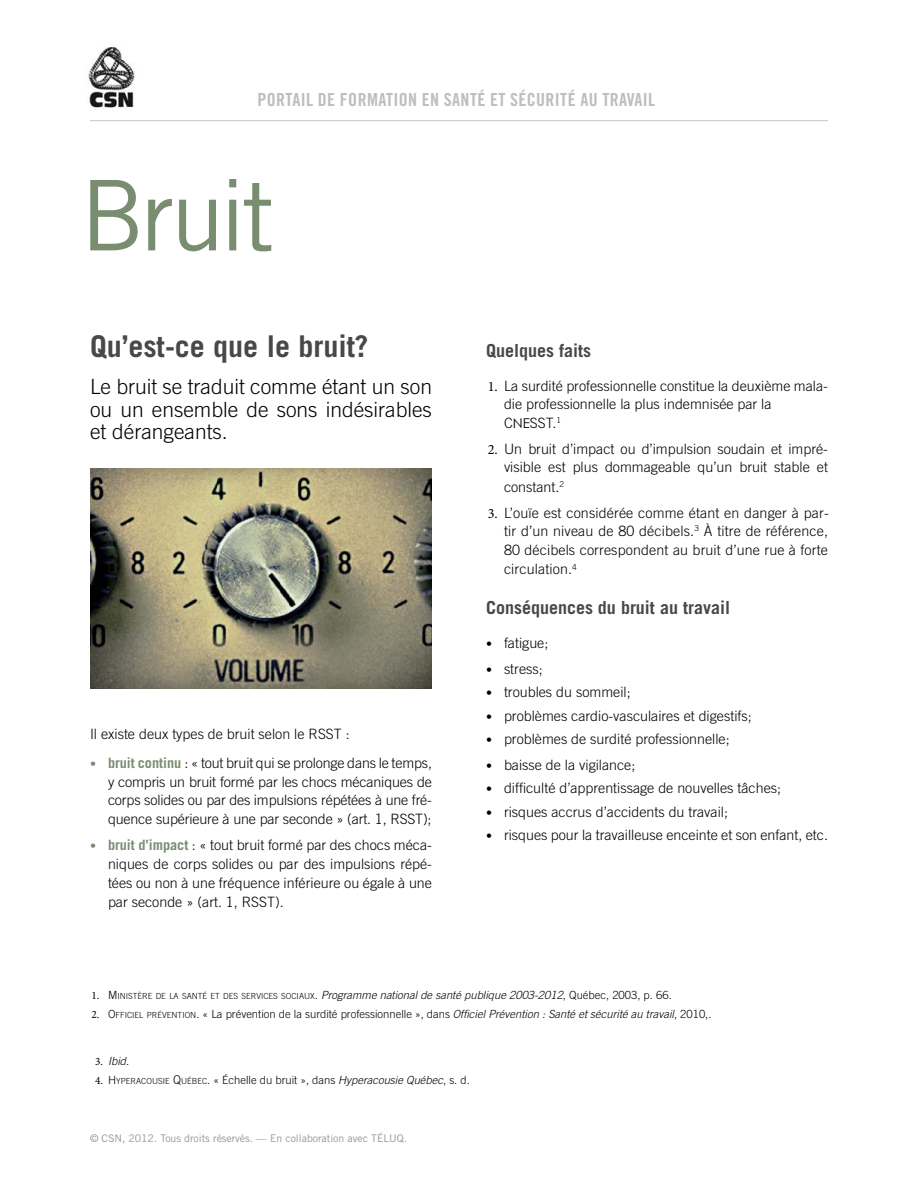
<style>
.page{position:relative;width:918px;height:1188px;background:#fff}
.page>*{position:absolute;margin:0;border:0;box-sizing:border-box;transform-origin:0 0}
.T1{font:97.5px "Trade Gothic LT Std";letter-spacing:-.04em;color:#798d71}
.T2{font:700 30px "Trade Gothic LT Std";color:#48484a}
.P_-_Intro{font:300 21px/22.5px "Trade Gothic LT Std";color:#000;text-align:justify}
.t1{font:18px "Trade Gothic LT Std Bd Cn 20";letter-spacing:.02em;color:#bcbec0}
.T3{font:700 18px "Trade Gothic LT Std";color:#48484a}
.P{font:300 14.25px/18.8px "Trade Gothic LT Std";color:#000;text-align:justify}
.Note_bas_page{font:300 11.25px "Trade Gothic LT Std";color:#000}
.Note_bas_page-2{font:italic 300 11.25px "Trade Gothic LT Std";color:#000}
.t2{font:10.5px "Trade Gothic LT Std";color:#939598}
.s1{font-size:12px;color:#798d71}
.s2{font-weight:700;color:#798d71}
.s3{font-family:"Minion Pro";font-weight:400}
.s4{font-family:"Century Gothic";font-weight:400;font-size:13.5px}
.s5{font-size:12px}
.s6{font-family:"Minion Pro";font-weight:400;font-style:normal}
.s7{font-style:normal}
.s8{font-style:normal;font-size:8.4px}
.s9{font-style:normal;font-size:12px}
.s10{font-size:8.4px}
.s11{font-style:italic}
</style>
<div class="page">
<img style="left:88px;top:46px;width:47px;height:64px">
<hr style="left:90px;top:120px;width:738px;height:1px;background:#c7c8ca">
<img style="left:90px;top:468px;width:342px;height:220px">
<p class="t1" style="left:257px;top:88px;width:399px">PORTAIL DE FORMATION EN SANTÉ ET SÉCURITÉ AU TRAVAIL</p>
<p class="T1" style="left:80px;top:157px;width:196px">Bruit</p>
<p class="T2" style="left:90px;top:328px;width:280px">Qu’est-ce que le bruit?</p>
<p class="P_-_Intro" style="left:90px;top:375px;width:344px">Le bruit se traduit comme étant un son ou un ensemble de sons indésirables et dérangeants.</p>
<p class="P" style="left:90px;top:724px;width:261px">Il existe deux types de bruit selon le RSST :</p>
<p class="P" style="left:108px;top:753px;width:326px;text-indent:-18px"><span class="s1">•</span> <span class="s2">bruit continu</span> : « tout bruit qui se prolonge dans le temps, y compris un bruit formé par les chocs mécaniques de corps solides ou par des impulsions répétées à une fré&shy;quence supérieure à une par seconde » (art. 1, RSST);</p>
<p class="P" style="left:108px;top:836px;width:326px;text-indent:-18px"><span class="s1">•</span> <span class="s2">bruit d’impact</span> : « tout bruit formé par des chocs méca&shy;niques de corps solides ou par des impulsions répé&shy;tées ou non à une fréquence inférieure ou égale à une par seconde » (art. 1, RSST).</p>
<p class="T3" style="left:486px;top:339px;width:107px">Quelques faits</p>
<p class="P" style="left:504px;top:376px;width:325px;text-align:left;text-indent:-16px"><span class="s3">1.</span> La surdité professionnelle constitue la deuxième mala&shy;die professionnelle la plus indemnisée par la<br>C<span class="s4">NE</span>SST.<sup>1</sup></p>
<p class="P" style="left:488px;top:440px;width:342px;line-height:17.9px;text-align:right"><span class="s3">2.</span> Un bruit d’impact ou d’impulsion soudain et impré&shy;visible est plus dommageable qu’un bruit stable et</p>
<p class="P" style="left:504px;top:477px;width:62px">constant.<sup>2</sup></p>
<p class="P" style="left:504px;top:504px;width:326px;text-indent:-16px"><span class="s3">3.</span> L’ouïe est considérée comme étant en danger à par&shy;tir d’un niveau de 80 décibels.<sup>3</sup> À titre de référence, 80 décibels correspondent au bruit d’une rue à forte circulation.<sup>4</sup></p>
<p class="T3" style="left:486px;top:597px;width:246px">Conséquences du bruit au travail</p>
<p class="P" style="left:486px;top:633px;width:64px"><span class="s5">•</span> fatigue;</p>
<p class="P" style="left:486px;top:660px;width:58px"><span class="s5">•</span> stress;</p>
<p class="P" style="left:486px;top:683px;width:146px"><span class="s5">•</span> troubles du sommeil;</p>
<p class="P" style="left:486px;top:706px;width:267px"><span class="s5">•</span> problèmes cardio-vasculaires et digestifs;</p>
<p class="P" style="left:486px;top:729px;width:245px"><span class="s5">•</span> problèmes de surdité professionnelle;</p>
<p class="P" style="left:486px;top:756px;width:151px"><span class="s5">•</span> baisse de la vigilance;</p>
<p class="P" style="left:486px;top:779px;width:297px"><span class="s5">•</span> difficulté d’apprentissage de nouvelles tâches;</p>
<p class="P" style="left:486px;top:802px;width:244px"><span class="s5">•</span> risques accrus d’accidents du travail;</p>
<p class="P" style="left:486px;top:825px;width:344px"><span class="s5">•</span> risques pour la travailleuse enceinte et son enfant, etc.</p>
<p class="Note_bas_page-2" style="left:91px;top:988px;width:582px"><span class="s6">1.</span> <span class="s7">M</span><span class="s8">INISTÈRE DE LA SANTÉ ET DES SERVICES SOCIAUX</span><span class="s9">.</span> Programme nationalde santé publique 2003-2012<span class="s7">, Québec, 2003, p. 66.</span></p>
<p class="Note_bas_page" style="left:91px;top:1007px;width:622px"><span class="s3">2.</span> O<span class="s10">FFICIEL PRÉVENTION</span>. « La prévention de la surdité professionnelle », dans <span class="s11">OfficielPrévention :Santé etsécurité au travail</span>, 2010,.</p>
<p class="Note_bas_page-2" style="left:95px;top:1054px;width:36px"><span class="s6">3 .</span> Ibid<span class="s7">.</span></p>
<p class="Note_bas_page" style="left:95px;top:1073px;width:376px"><span class="s3">4.</span> H<span class="s10">YPERACOUSIE</span> <span class="s5">Q</span><span class="s10">UÉBEC</span>. « Échelle du bruit », dans <span class="s11">Hyperacousie Québec</span>, s. d.</p>
<p class="t2" style="left:90px;top:1132px;width:319px">© CSN, 2012. Tous droits réservés. — En collaboration avec TÉLUQ.</p>
</div>
